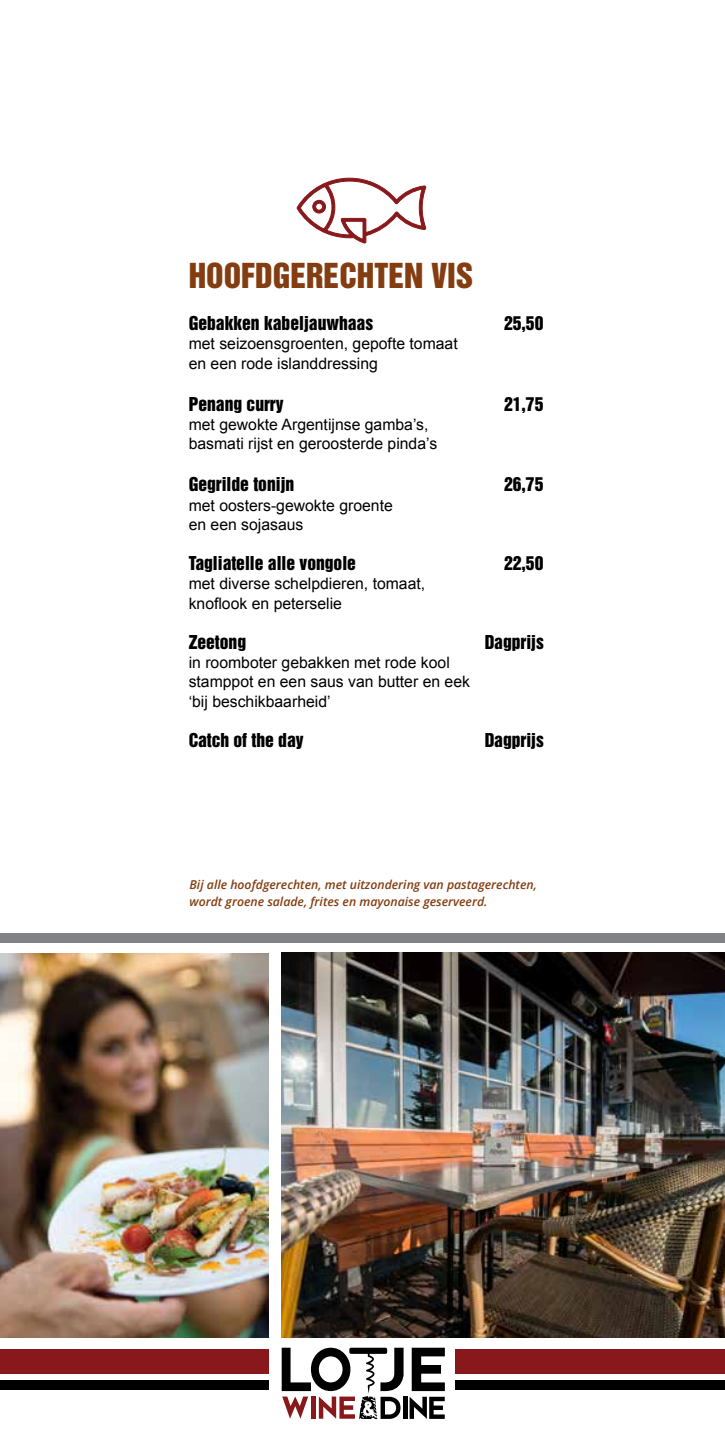
<style>
.page{position:relative;width:725px;height:1454px;background:#fff}
.page>*{position:absolute;margin:0;border:0;box-sizing:border-box;transform-origin:0 0}
.t1{font:31.5px "Helvetica Inserat LT Std";color:#843d11}
.t2{font:17.5px "Helvetica Inserat LT Std";color:#000}
.t3{font:15.75px/19.2px "Arial";color:#000}
.t4{font:italic 600 12.25px/17.5px "Open Sans";color:#843d11}
</style>
<div class="page">
<div style="left:0;top:1348px;width:724px;height:25px;background:#89181c"></div>
<div style="left:0;top:1379px;width:724px;height:10px;background:#000"></div>
<div style="left:270px;top:1330px;width:185px;height:105px;background:#fff"></div>
<div style="left:402px;top:1396px;width:5px;height:22px;background:#000"></div>
<svg style="left:409px;top:1347px;width:35px;height:71px"></svg>
<svg style="left:281px;top:1347px;width:122px;height:72px"></svg>
<svg style="left:296px;top:177px;width:130px;height:67px"></svg>
<div style="left:0;top:933px;width:724px;height:10px;background:#808285"></div>
<img style="left:0;top:953px;width:268px;height:384px">
<img style="left:281px;top:952px;width:443px;height:385px">
<h1 class="t1" style="left:189px;top:257px;width:286px">HOOFDGERECHTEN VIS</h1>
<p class="t2" style="left:189px;top:313px;width:186px">Gebakken kabeljauwhaas</p>
<p class="t2" style="left:504px;top:313px;width:41px">25,50</p>
<p class="t3" style="left:189px;top:334px;width:270px">met seizoensgroenten, gepofte tomaat en een rode islanddressing</p>
<p class="t2" style="left:189px;top:393px;width:96px">Penang curry</p>
<p class="t2" style="left:504px;top:393px;width:41px">21,75</p>
<p class="t3" style="left:189px;top:415px;width:250px">met gewokte Argentijnse gamba’s, basmati rijst en geroosterde pinda’s</p>
<p class="t2" style="left:189px;top:474px;width:107px">Gegrilde tonijn</p>
<p class="t2" style="left:504px;top:474px;width:41px">26,75</p>
<p class="t3" style="left:189px;top:495px;width:205px">met oosters-gewokte groente en een sojasaus</p>
<p class="t2" style="left:189px;top:552px;width:169px">Tagliatelle alle vongole</p>
<p class="t2" style="left:504px;top:552px;width:41px">22,50</p>
<p class="t3" style="left:189px;top:574px;width:238px">met diverse schelpdieren, tomaat, knoflook en peterselie</p>
<p class="t2" style="left:189px;top:631px;width:59px">Zeetong</p>
<p class="t2" style="left:484px;top:631px;width:61px">Dagprijs</p>
<p class="t3" style="left:189px;top:653px;width:283px">in roomboter gebakken met rode kool stamppot en een saus van butter en eek ‘bij beschikbaarheid’</p>
<p class="t2" style="left:189px;top:729px;width:116px">Catch of the day</p>
<p class="t2" style="left:484px;top:729px;width:61px">Dagprijs</p>
<p class="t4" style="left:189px;top:875px;width:349px">Bij alle hoofdgerechten, met uitzondering van pastagerechten, wordt groene salade, frites en mayonaise geserveerd.</p>
</div>
